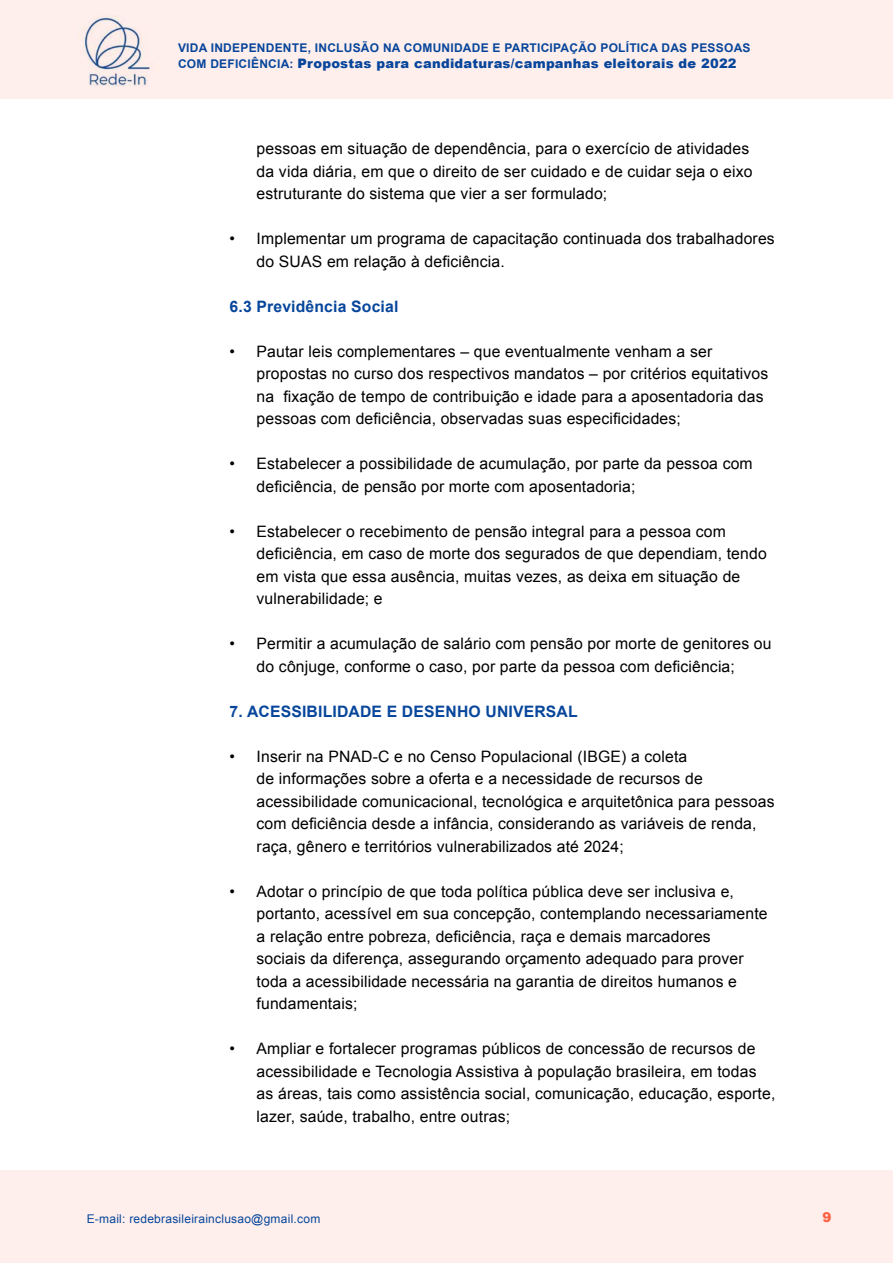
<style>
.page{position:relative;width:893px;height:1263px;background:#fff}
.page>*{position:absolute;margin:0;border:0;box-sizing:border-box;transform-origin:0 0}
.t1{font:15.75px/22.5px "Arial";letter-spacing:.01em;color:#000}
.Subtitulo{font:700 15.75px "Arial";letter-spacing:.01em;color:#07469b}
.t2{font:900 13.5px "Arial";color:#ff6145}
.t3{font:900 13.05px "Arial";letter-spacing:.02em;color:#07469b}
.t4{font:700 12px "Arial";letter-spacing:.02em;color:#07469b}
.t5{font:12px "Arial";letter-spacing:.02em;color:#07469b}
.s1{font-weight:700;font-size:12px}
</style>
<div class="page">
<div style="left:0;top:1170px;width:893px;height:93px;background:#ffefec"></div>
<div style="left:0;top:0;width:893px;height:99px;background:#ffefec"></div>
<img style="left:79px;top:17px;width:71px;height:70px">
<p class="t4" style="left:178px;top:40px;width:574px">VIDA INDEPENDENTE, INCLUSÃO NA COMUNIDADE E PARTICIPAÇÃO POLÍTICA DAS PESSOAS</p>
<p class="t3" style="left:178px;top:54px;width:560px"><span class="s1">COM DEFICIÊNCIA:</span> Propostas para candidaturas/campanhas eleitorais de 2022</p>
<p class="t1" style="left:257px;top:138px;width:498px">pessoas em situação de dependência, para o exercício de atividades da vida diária, em que o direito de ser cuidado e de cuidar seja o eixo estruturante do sistema que vier a ser formulado;</p>
<p class="t1" style="left:257px;top:228px;width:520px;text-indent:-27px">• Implementar um programa de capacitação continuada dos trabalhadores do SUAS em relação à deficiência.</p>
<p class="Subtitulo" style="left:230px;top:296px;width:170px">6.3 Previdência Social</p>
<p class="t1" style="left:257px;top:340px;width:513px;text-indent:-27px">• Pautar leis complementares – que eventualmente venham a ser propostas no curso dos respectivos mandatos – por critérios equitativos na fixação de tempo de contribuição e idade para a aposentadoria das pessoas com deficiência, observadas suas especificidades;</p>
<p class="t1" style="left:257px;top:453px;width:498px;text-indent:-27px">• Estabelecer a possibilidade de acumulação, por parte da pessoa com deficiência, de pensão por morte com aposentadoria;</p>
<p class="t1" style="left:257px;top:520px;width:512px;text-indent:-27px">• Estabelecer o recebimento de pensão integral para a pessoa com deficiência, em caso de morte dos segurados de que dependiam, tendo em vista que essa ausência, muitas vezes, as deixa em situação de vulnerabilidade; e</p>
<p class="t1" style="left:257px;top:633px;width:516px;text-indent:-27px">• Permitir a acumulação de salário com pensão por morte de genitores ou do cônjuge, conforme o caso, por parte da pessoa com deficiência;</p>
<p class="Subtitulo" style="left:230px;top:701px;width:350px">7. ACESSIBILIDADE E DESENHO UNIVERSAL</p>
<p class="t1" style="left:257px;top:745px;width:519px;text-indent:-27px">• Inserir na PNAD-C e no Censo Populacional (IBGE) a coleta<br>de informações sobre a oferta e a necessidade de recursos de acessibilidade comunicacional, tecnológica e arquitetônica para pessoas com deficiência desde a infância, considerando as variáveis de renda, raça, gênero e territórios vulnerabilizados até 2024;</p>
<p class="t1" style="left:257px;top:880px;width:512px;text-indent:-27px">• Adotar o princípio de que toda política pública deve ser inclusiva e, portanto, acessível em sua concepção, contemplando necessariamente a relação entre pobreza, deficiência, raça e demais marcadores<br>sociais da diferença, assegurando orçamento adequado para prover toda a acessibilidade necessária na garantia de direitos humanos e fundamentais;</p>
<p class="t1" style="left:257px;top:1038px;width:520px;text-indent:-27px">• Ampliar e fortalecer programas públicos de concessão de recursos de acessibilidade e Tecnologia Assistiva à população brasileira, em todas as áreas, tais como assistência social, comunicação, educação, esporte, lazer, saúde, trabalho, entre outras;</p>
<p class="t5" style="left:87px;top:1210px;width:235px">E-mail: redebrasileirainclusao@gmail.com</p>
<p class="t2" style="left:822px;top:1208px;width:11px">9</p>
</div>
